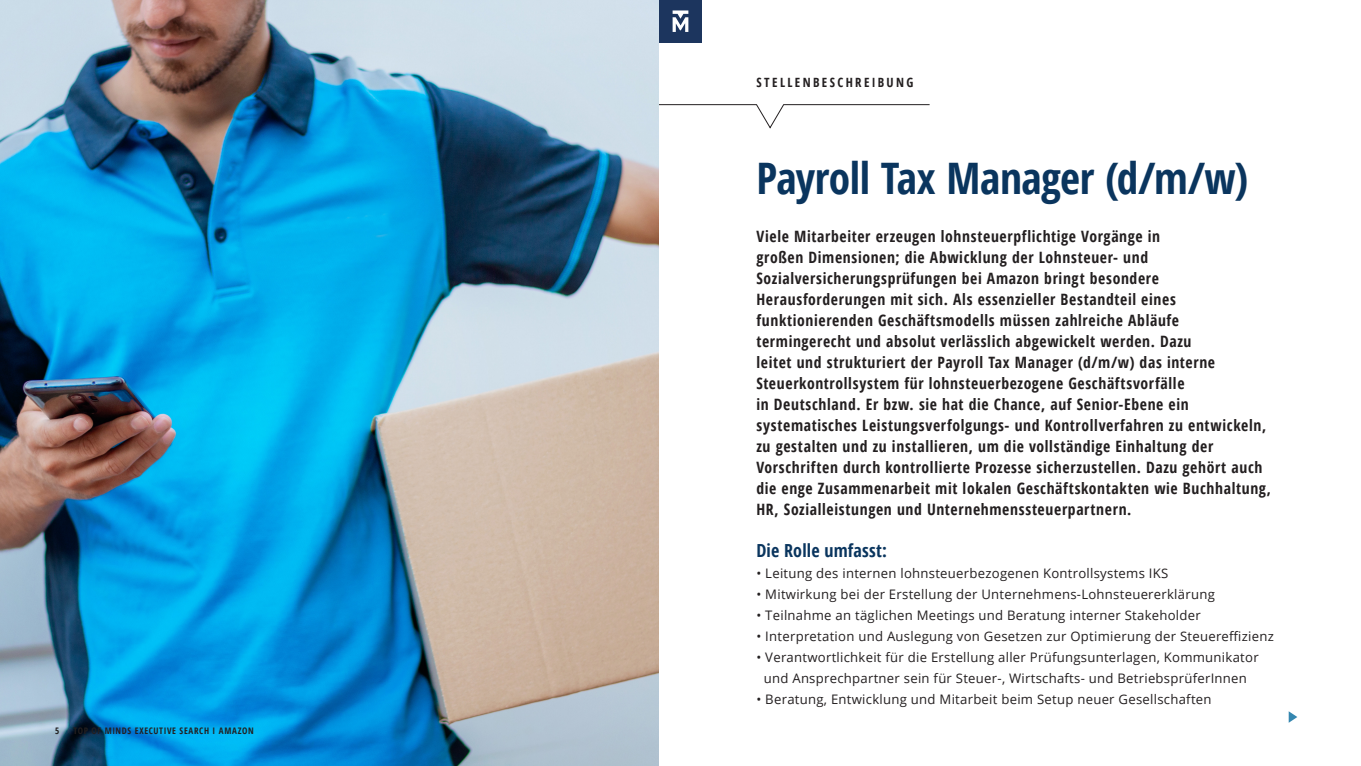
<style>
.page{position:relative;width:1361px;height:766px;background:#fff}
.page>*{position:absolute;margin:0;border:0;box-sizing:border-box;transform-origin:0 0}
.Page_header_kopie{font:700 condensed 43.42px "Open Sans";letter-spacing:-.01em;color:#0a355e}
.t1{font:700 condensed 18px "Open Sans";letter-spacing:.01em;color:#0a355e}
.t2{font:700 condensed 15.67px/21px "Open Sans";letter-spacing:.04em;color:#231f20}
.t3{font:13.12px/21px "Open Sans";letter-spacing:.02em;color:#231f20;text-align:center}
.t4{font:700 condensed 12.75px "Open Sans";letter-spacing:.185em;color:#231f20}
.t5{font:700 condensed 9px "Open Sans";letter-spacing:.075em;color:#231f20}
</style>
<div class="page">
<svg style="left:658px;top:104px;width:272px;height:24px"></svg>
<img style="left:0;top:0;width:658px;height:765px">
<svg style="left:1288px;top:711px;width:9px;height:11px"></svg>
<div style="left:659px;top:0;width:43px;height:43px;background:#1c355e"></div>
<svg style="left:672px;top:10px;width:16px;height:22px"></svg>
<p class="t5" style="left:55px;top:724px;width:6px">5</p>
<p class="t5" style="left:73px;top:724px;width:182px">TOP OF MINDS EXECUTIVE SEARCH I AMAZON</p>
<p class="t4" style="left:756px;top:73px;width:158px">STELLENBESCHREIBUNG</p>
<p class="Page_header_kopie" style="left:756px;top:148px;width:493px">Payroll Tax Manager (d/m/w)</p>
<p class="t2" style="left:756px;top:225px;width:516px">Viele Mitarbeiter erzeugen lohnsteuerpflichtige Vorgänge in<br>großen Dimensionen; die Abwicklung der Lohnsteuer- und Sozialversicherungsprüfungen bei Amazon bringt besondere Herausforderungen mit sich. Als essenzieller Bestandteil eines funktionierenden Geschäftsmodells müssen zahlreiche Abläufe termingerecht und absolut verlässlich abgewickelt werden. Dazu<br>leitet und strukturiert der Payroll Tax Manager (d/m/w) das interne Steuerkontrollsystem für lohnsteuerbezogene Geschäftsvorfälle<br>in Deutschland. Er bzw. sie hat die Chance, auf Senior-Ebene ein systematisches Leistungsverfolgungs- und Kontrollverfahren zu entwickeln, zu gestalten und zu installieren, um die vollständige Einhaltung der Vorschriften durch kontrollierte Prozesse sicherzustellen. Dazu gehört auch die enge Zusammenarbeit mit lokalen Geschäftskontakten wie Buchhaltung, HR, Sozialleistungen und Unternehmenssteuerpartnern.</p>
<p class="t1" style="left:756px;top:537px;width:132px">Die Rolle umfasst:</p>
<p class="t3" style="left:756px;top:562px;width:413px">• Leitung des internen lohnsteuerbezogenen Kontrollsystems IKS</p>
<p class="t3" style="left:756px;top:583px;width:460px">• Mitwirkung bei der Erstellung der Unternehmens-Lohnsteuererklärung</p>
<p class="t3" style="left:756px;top:604px;width:446px">• Teilnahme an täglichen Meetings und Beratung interner Stakeholder</p>
<p class="t3" style="left:756px;top:625px;width:519px">• Interpretation und Auslegung von Gesetzen zur Optimierung der Steuereffizienz</p>
<p class="t3" style="left:756px;top:646px;width:504px">• Verantwortlichkeit für die Erstellung aller Prüfungsunterlagen, Kommunikator und Ansprechpartner sein für Steuer-, Wirtschafts- und BetriebsprüferInnen</p>
<p class="t3" style="left:756px;top:688px;width:457px">• Beratung, Entwicklung und Mitarbeit beim Setup neuer Gesellschaften</p>
</div>
